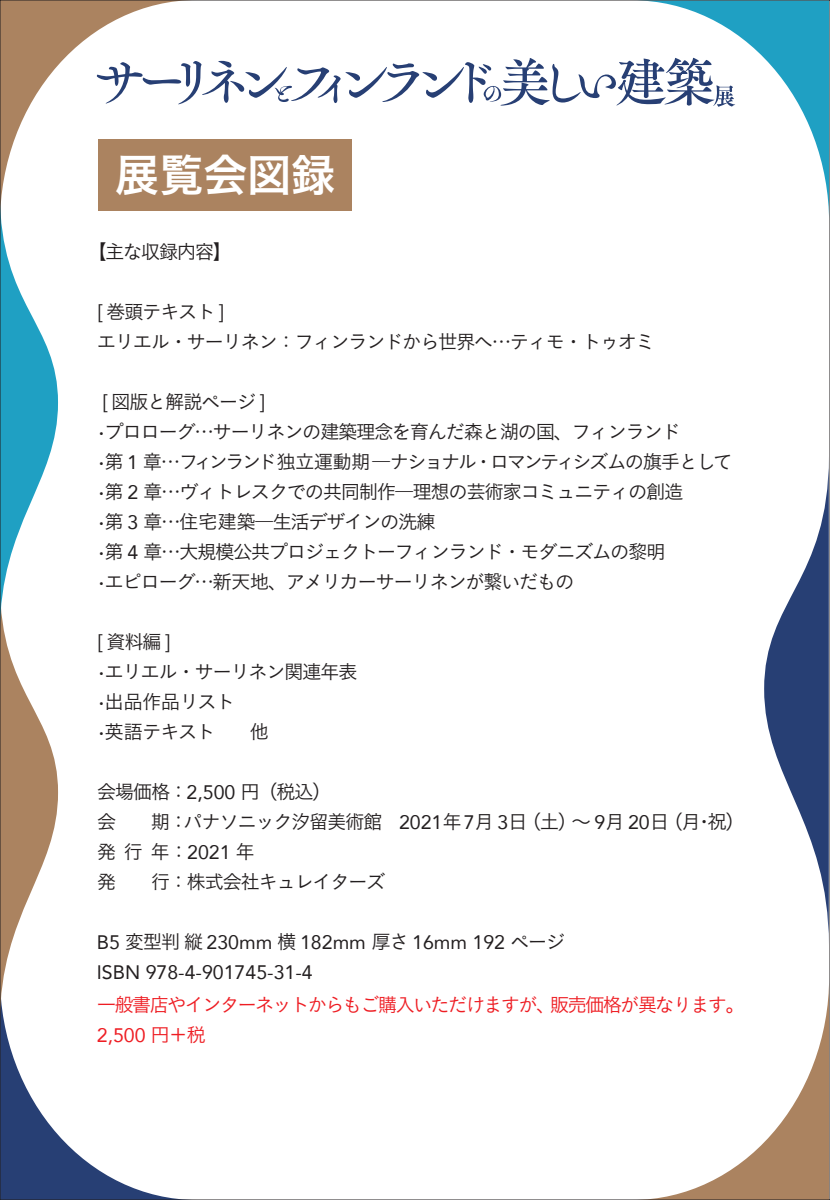
<style>
.page{position:relative;width:830px;height:1200px;background:#fff}
.page>*{position:absolute;margin:0;border:0;box-sizing:border-box;transform-origin:0 0}
.t1{font:45.6px "Koburina Go Std N W6";letter-spacing:-.04em;color:#fff}
.t2{font:19.5px/29.8px "Koburina Go Std N W3";letter-spacing:-.08em;color:#231f20}
.t3{font:19.5px/29.7px "Avenir";color:#231f20}
.t4{font:19.5px "Koburina Go Std N W3";letter-spacing:-.12em;color:#231f20}
.t5{font:19.5px "Koburina Go Std N W3";letter-spacing:-.1em;color:#ee1d23}
.t6{font:19.5px "Koburina Go Std N W3";letter-spacing:-.04em;color:#231f20}
.t7{font:19.5px "Avenir";color:#ee1d23}
.s1{font-family:"Avenir"}
.s2{font-family:"Koburina Go Std N W3"}
</style>
<div class="page">
<div style="left:98px;top:140px;width:253px;height:71px;background:#ab8360"></div>
<svg style="left:764px;top:491px;width:63px;height:419px"></svg>
<svg style="left:2px;top:1022px;width:163px;height:175px"></svg>
<svg style="left:2px;top:2px;width:195px;height:189px"></svg>
<svg style="left:665px;top:1010px;width:162px;height:187px"></svg>
<svg style="left:657px;top:2px;width:170px;height:189px"></svg>
<svg style="left:2px;top:228px;width:56px;height:794px"></svg>
<svg style="left:97px;top:58px;width:638px;height:49px"></svg>
<h1 class="t1" style="left:114px;top:140px;width:222px">展覧会図録</h1>
<p class="t2" style="left:87px;top:236px;width:147px">【主な収録内容】</p>
<p class="t2" style="left:97px;top:296px;width:559px">[ 巻頭テキスト ]<br>エリエル・サーリネン：フィンランドから世界へ…ティモ・トゥオミ</p>
<p class="t2" style="left:102px;top:386px;width:165px">[ 図版と解説ページ ]</p>
<p class="t2" style="left:97px;top:416px;width:585px">•プロローグ…サーリネンの建築理念を育んだ森と湖の国、フィンランド</p>
<p class="t4" style="left:97px;top:447px;width:637px">•第 <span class="s1">1</span> 章…フィンランド独立運動期 ―ナショナル・ロマンティシズムの旗手として</p>
<p class="t2" style="left:97px;top:476px;width:588px">•第 <span class="s1">2</span> 章…ヴィトレスクでの共同制作―理想の芸術家コミュニティの創造</p>
<p class="t2" style="left:97px;top:506px;width:340px">•第 <span class="s1">3</span> 章…住宅建築―生活デザインの洗練</p>
<p class="t2" style="left:97px;top:536px;width:570px">•第 <span class="s1">4</span> 章…大規模公共プロジェクトーフィンランド・モダニズムの黎明</p>
<p class="t2" style="left:97px;top:566px;width:479px">•エピローグ…新天地、アメリカーサーリネンが繋いだもの</p>
<p class="t2" style="left:97px;top:626px;width:76px">[ 資料編 ]</p>
<p class="t2" style="left:97px;top:656px;width:262px">•エリエル・サーリネン関連年表</p>
<p class="t6" style="left:97px;top:686px;width:140px">•出品作品リスト</p>
<p class="t2" style="left:97px;top:716px;width:174px">•英語テキスト　　他</p>
<p class="t2" style="left:97px;top:776px;width:649px">会場価格：<span class="s1">2,500</span> 円（税込）<br>会　 期：パナソニック汐留美術館 <span class="s1">2021</span>年 <span class="s1">7</span>月 <span class="s1">3</span>日（土）～ <span class="s1">9</span>月 <span class="s1">20</span>日（月・祝）発 行年：<span class="s1">2021</span> 年<br>発　　行：株式会社キュレイターズ</p>
<p class="t3" style="left:97px;top:926px;width:470px">B5 <span class="s2">変型判 縦</span> 230mm <span class="s2">横</span> 182mm <span class="s2">厚さ</span> 16mm 192 <span class="s2">ページ<br></span>ISBN 978-4-901745-31-4</p>
<p class="t5" style="left:97px;top:989px;width:649px">一般書店やインターネットからもご購入いただけますが、販売価格が異なります。</p>
<p class="t7" style="left:97px;top:1019px;width:111px">2,500 <span class="s2">円＋税</span></p>
</div>
